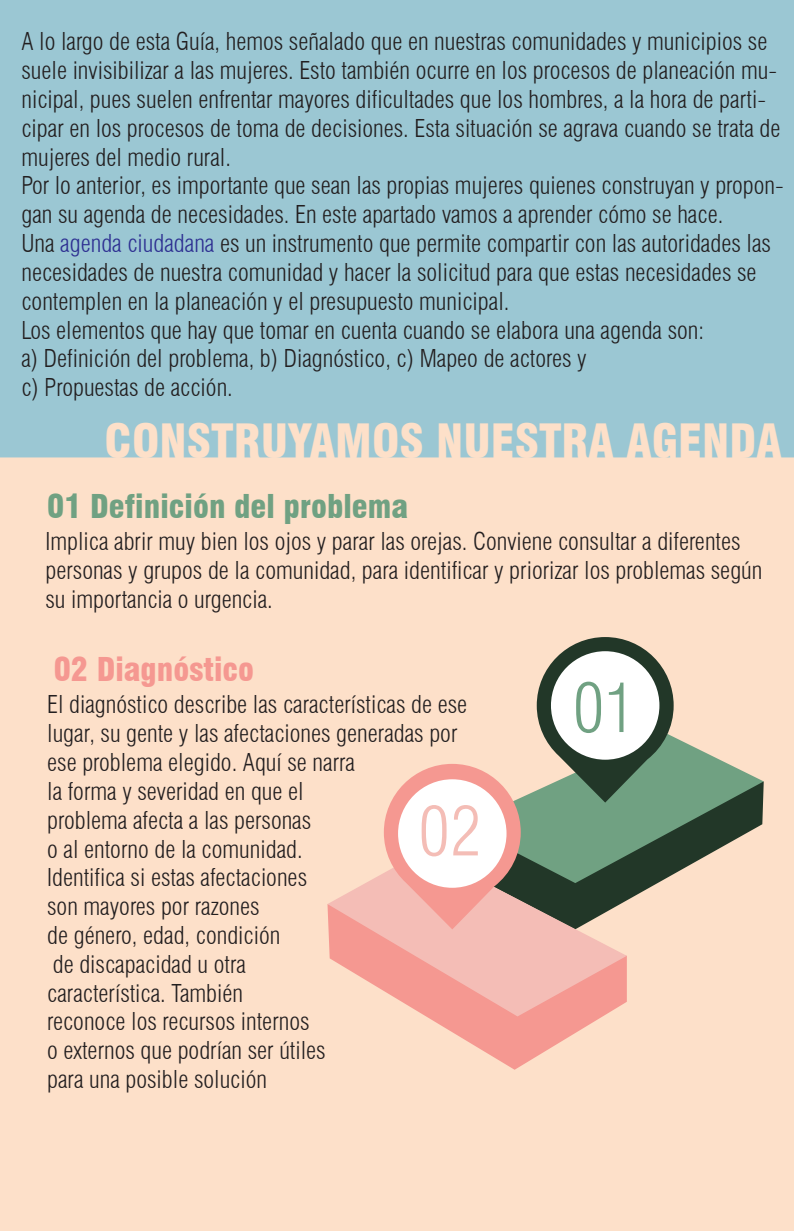
<style>
.page{position:relative;width:794px;height:1231px;background:#fff}
.page>*{position:absolute;margin:0;border:0;box-sizing:border-box;transform-origin:0 0}
.t1{font:300 condensed 67.4px "Swiss 721 BT";color:#70a182}
.t2{font:300 condensed 67.4px "Swiss 721 BT";color:#f4bdb6}
.t3{font:900 condensed 46.2px "Swiss 721 BT";color:#fde0c9}
.t4{font:900 condensed 32px "Swiss 721 BT";color:#70a182}
.t5{font:900 condensed 32px "Swiss 721 BT";color:#f59891}
.t6{font:300 condensed 24px/28.8px "Swiss 721 BT";color:#231f20}
.s1{color:#2e3092}
</style>
<div class="page">
<div style="left:0;top:0;width:794px;height:1230px;background:#fde0c9"></div>
<div style="left:0;top:0;width:794px;height:457px;background:#9bc7d3"></div>
<svg style="left:627px;top:883px;width:31px;height:18px"></svg>
<svg style="left:521px;top:736px;width:242px;height:147px;fill:#70a182"></svg>
<svg style="left:426px;top:1016px;width:177px;height:53px;fill:#f59b93"></svg>
<svg style="left:327px;top:850px;width:300px;height:166px"></svg>
<svg style="left:537px;top:637px;width:136px;height:165px"></svg>
<svg style="left:384px;top:764px;width:137px;height:165px;background:#eaaaa0"></svg>
<div style="left:551px;top:651px;width:108px;height:108px;background:#fff;border-radius:50%"></div>
<div style="left:398px;top:779px;width:108px;height:108px;background:#fff;border-radius:50%"></div>
<p class="t6" style="left:21px;top:27px;width:763px">A lo largo de esta Guía, hemos señalado que en nuestras comunidades y municipios se suele invisibilizar a las mujeres. Esto también ocurre en los procesos de planeación mu&shy;nicipal, pues suelen enfrentar mayores dificultades que los hombres, a la hora de parti&shy;cipar en los procesos de toma de decisiones. Esta situación se agrava cuando se trata de mujeres del medio rural.<br>Por lo anterior, es importante que sean las propias mujeres quienes construyan y propon&shy;gan su agenda de necesidades. En este apartado vamos a aprender cómo se hace.<br>Una <span class="s1">agenda ciudadana</span> es un instrumento que permite compartir con las autoridades las necesidades de nuestra comunidad y hacer la solicitud para que estas necesidades se contemplen en la planeación y el presupuesto municipal.<br>Los elementos que hay que tomar en cuenta cuando se elabora una agenda son:<br>a) Definición del problema, b) Diagnóstico, c) Mapeo de actores y<br>c) Propuestas de acción.</p>
<h2 class="t3" style="left:105px;top:413px;width:678px">CONSTRUYAMOS NUESTRA AGENDA</h2>
<h3 class="t4" style="left:47px;top:487px;width:362px">01 Definición del problema</h3>
<p class="t6" style="left:45px;top:527px;width:718px">Implica abrir muy bien los ojos y parar las orejas. Conviene consultar a diferentes personas y grupos de la comunidad, para identificar y priorizar los problemas según su importancia o urgencia.</p>
<h3 class="t5" style="left:54px;top:650px;width:202px">02 Diagnóstico</h3>
<p class="t6" style="left:47px;top:690px;width:421px">El diagnóstico describe las características de ese lugar, su gente y las afectaciones generadas por ese problema elegido. Aquí se narra<br>la forma y severidad en que el<br>problema afecta a las personas<br>o al entorno de la comunidad.<br>Identifica si estas afectaciones<br>son mayores por razones<br>de género, edad, condición<br>de discapacidad u otra<br>característica. También<br>reconoce los recursos internos<br>o externos que podrían ser útiles<br>para una posible solución</p>
<h1 class="t2" style="left:418px;top:790px;width:64px">02</h1>
<h1 class="t1" style="left:573px;top:667px;width:64px">01</h1>
</div>
